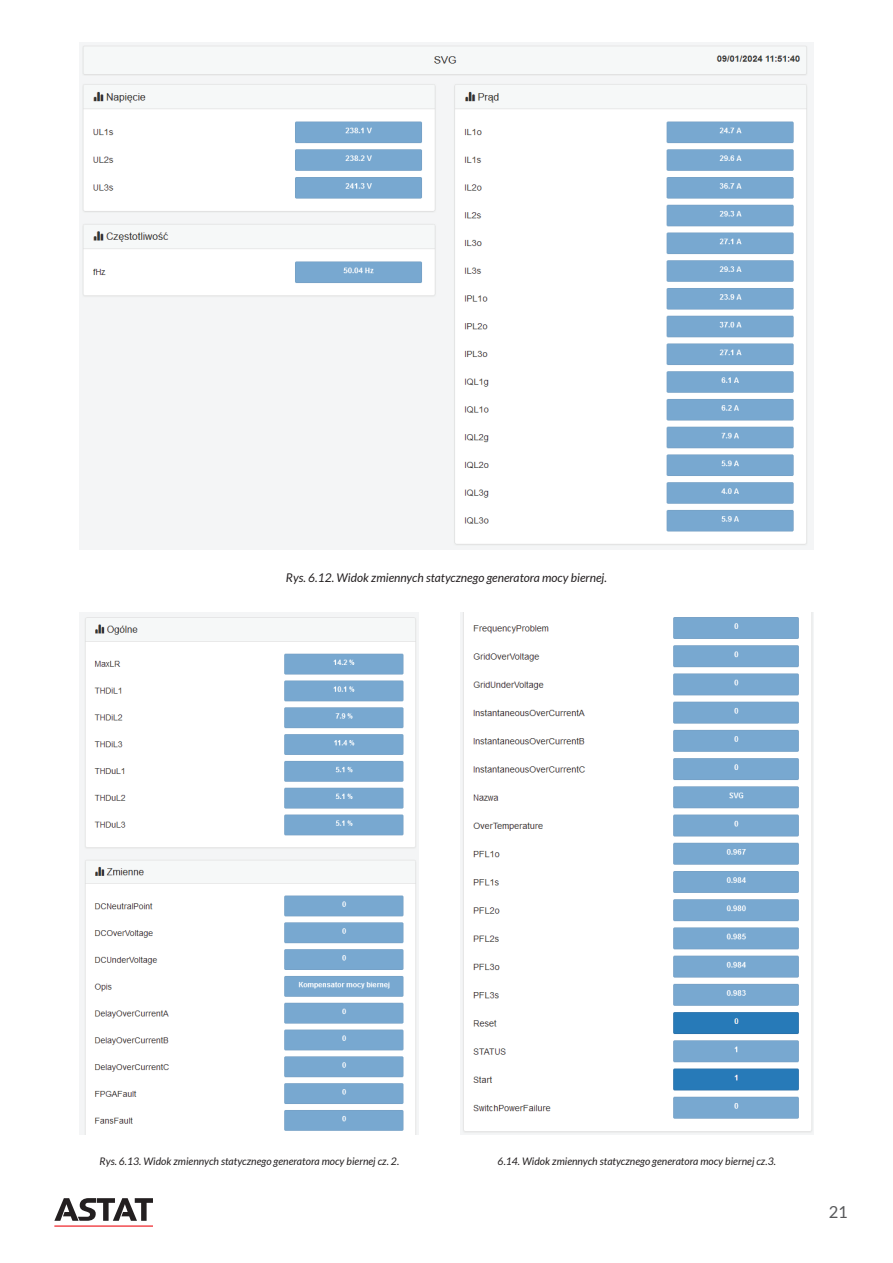
<style>
.page{position:relative;width:893px;height:1263px;background:#fff}
.page>*{position:absolute;margin:0;border:0;box-sizing:border-box;transform-origin:0 0}
.t1{font:16.5px "Lato";color:#57585a}
.t2{font:italic 12px "Lato";color:#231f20}
.t3{font:italic 10.35px "Lato";color:#231f20}
</style>
<div class="page">
<svg style="left:54px;top:1198px;width:99px;height:23px"></svg>
<hr style="left:54px;top:1225px;width:99px;height:2px;background:#ee1d23">
<img style="left:80px;top:43px;width:733px;height:507px">
<img style="left:80px;top:612px;width:339px;height:522px">
<img style="left:460px;top:612px;width:353px;height:522px">
<p class="t2" style="left:286px;top:571px;width:323px">Rys. 6.12. Widok zmiennych statycznego generatora mocy biernej.</p>
<p class="t3" style="left:100px;top:1155px;width:301px">Rys. 6.13. Widok zmiennych statycznego generatora mocy biernej cz. 2.</p>
<p class="t3" style="left:498px;top:1155px;width:280px">6.14. Widok zmiennych statycznego generatora mocy biernej cz.3.</p>
<h1 class="t1" style="left:829px;top:1203px;width:21px">21</h1>
</div>
